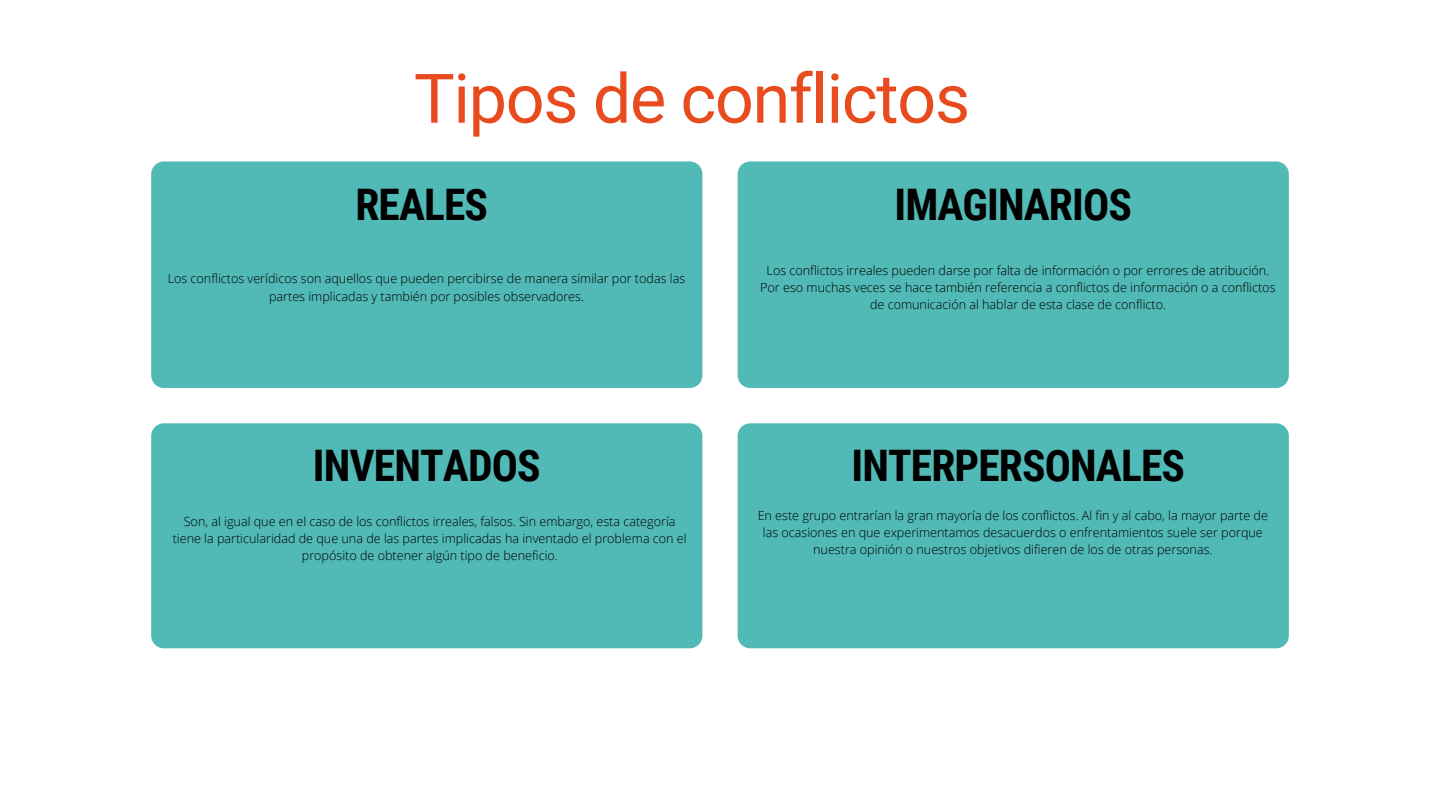
<style>
.page{position:relative;width:1440px;height:810px;background:#fff}
.page>*{position:absolute;margin:0;border:0;box-sizing:border-box;transform-origin:0 0}
.t1{font:68.4px "Roboto";letter-spacing:-.02em;color:#e84b1d}
.t2{font:700 43.5px "Roboto Condensed";letter-spacing:-.02em;color:#000}
.t3{font:300 12.6px/17.3px "Open Sans";color:#000;text-align:center}
</style>
<div class="page">
<div style="left:151px;top:161px;width:551px;height:227px;background:#51b9b6;border-radius:13px"></div>
<div style="left:151px;top:423px;width:551px;height:225px;background:#51b9b6;border-radius:13px"></div>
<div style="left:738px;top:161px;width:551px;height:227px;background:#51b9b6;border-radius:13px"></div>
<div style="left:738px;top:423px;width:551px;height:225px;background:#51b9b6;border-radius:13px"></div>
<h1 class="t1" style="left:414px;top:59px;width:558px">Tipos de conflictos</h1>
<h2 class="t2" style="left:355px;top:180px;width:134px">REALES</h2>
<h2 class="t2" style="left:894px;top:180px;width:239px">IMAGINARIOS</h2>
<p class="t3" style="left:168px;top:270px;width:519px">Los conflictos verídicos son aquellos que pueden percibirse de manera similar por todas las partes implicadas y también por posibles observadores.</p>
<p class="t3" style="left:760px;top:261px;width:517px">Los conflictos irreales pueden darse por falta de información o por errores de atribución.<br>Por eso muchas veces se hace también referencia a conflictos de información o a conflictos de comunicación al hablar de esta clase de conflicto.</p>
<h2 class="t2" style="left:313px;top:440px;width:229px">INVENTADOS</h2>
<p class="t3" style="left:173px;top:512px;width:516px">Son, al igual que en el caso de los conflictos irreales, falsos. Sin embargo, esta categoría tiene la particularidad de que una de las partes implicadas ha inventado el problema con el propósito de obtener algún tipo de beneficio.</p>
<h2 class="t2" style="left:852px;top:440px;width:335px">INTERPERSONALES</h2>
<p class="t3" style="left:758px;top:506px;width:512px">En este grupo entrarían la gran mayoría de los conflictos. Al fin y al cabo, la mayor parte de las ocasiones en que experimentamos desacuerdos o enfrentamientos suele ser porque nuestra opinión o nuestros objetivos difieren de los de otras personas.</p>
</div>
